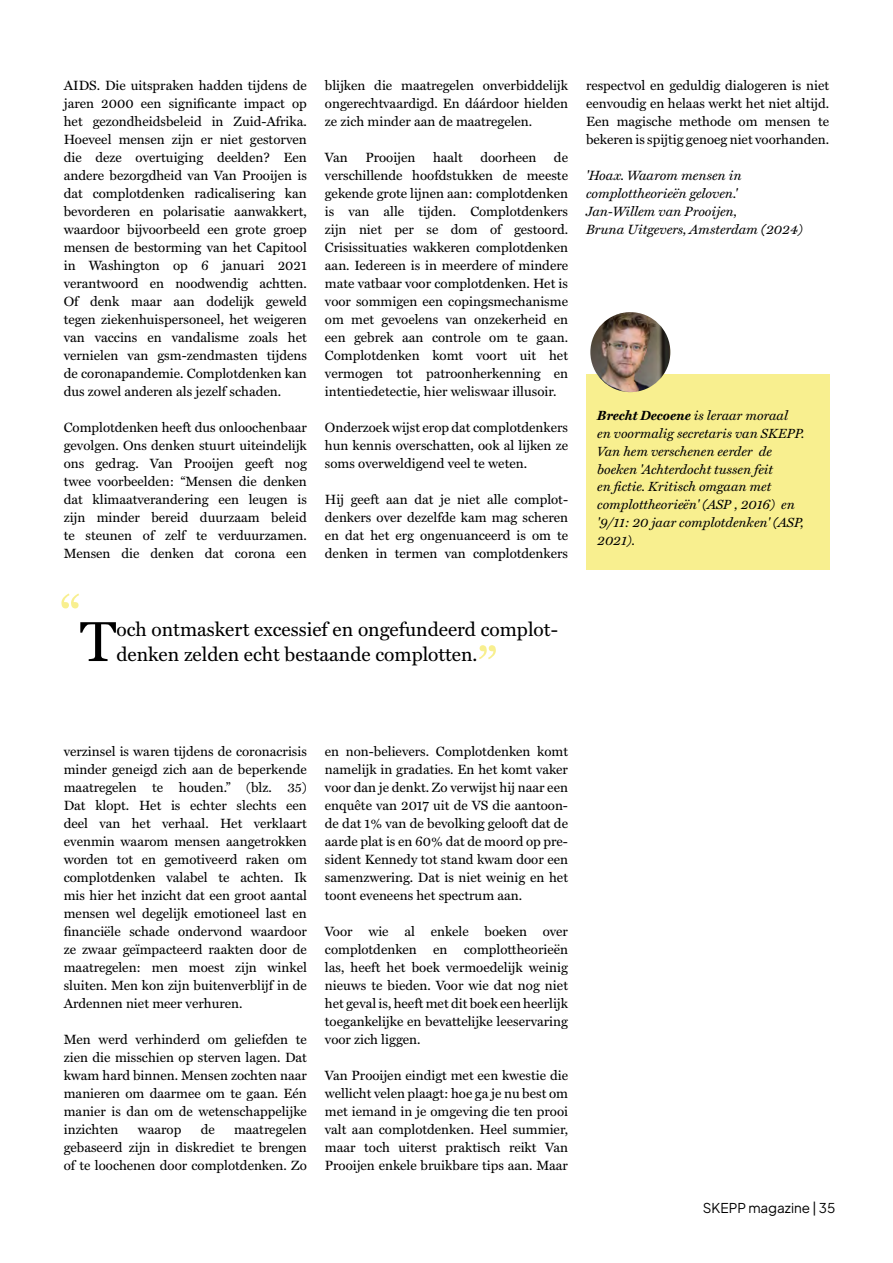
<style>
.page{position:relative;width:893px;height:1263px;background:#fff}
.page>*{position:absolute;margin:0;border:0;box-sizing:border-box;transform-origin:0 0}
.t1{font:56.85px "Miller Text";color:#f8ef8f}
.t2{font:54px "Miller Text";color:#f8ef8f}
.t3{font:19.5px/25.5px "Miller Text";color:#000}
.t4{font:13.5px/18px "Miller Text";color:#000;text-align:justify}
.t5{font:italic 13.5px/18px "Miller Text";color:#000}
.t6{font:13.5px "Plus Jakarta Sans";color:#000}
.t7{font:italic 13.35px/17.9px "Miller Text";color:#000}
.s1{color:#000}
.s2{font-weight:700}
</style>
<div class="page">
<div style="left:586px;top:374px;width:243px;height:196px;background:#f8ef8f"></div>
<img style="left:590px;top:312px;width:80px;height:80px;border-radius:40px">
<p class="t4" style="left:64px;top:75px;width:245px">AIDS. Die uitspraken hadden tijdens de jaren 2000 een significante impact op het gezondheidsbeleid in Zuid-Afrika.<br>Hoeveel mensen zijn er niet gestorven die deze overtuiging deelden? Een andere bezorgdheid van Van Prooijen is dat complotdenken radicalisering kan bevorderen en polarisatie aanwakkert, waardoor bijvoorbeeld een grote groep mensen de bestorming van het Capitool in Washington op 6 januari 2021 verantwoord en noodwendig achtten.<br>Of denk maar aan dodelijk geweld tegen ziekenhuispersoneel, het weigeren van vaccins en vandalisme zoals het vernielen van gsm-zendmasten tijdens de coronapandemie. Complotdenken kan dus zowel anderen als jezelf schaden.</p>
<p class="t4" style="left:64px;top:417px;width:245px">Complotdenken heeft dus onloochenbaar gevolgen. Ons denken stuurt uiteindelijk ons gedrag. Van Prooijen geeft nog twee voorbeelden: “Mensen die denken dat klimaatverandering een leugen is zijn minder bereid duurzaam beleid te steunen of zelf te verduurzamen.<br>Mensen die denken dat corona een</p>
<p class="t4" style="left:325px;top:75px;width:245px">blijken die maatregelen onverbiddelijk ongerechtvaardigd. En dáárdoor hielden ze zich minder aan de maatregelen.</p>
<p class="t4" style="left:325px;top:147px;width:24px">Van</p>
<p class="t4" style="left:365px;top:147px;width:52px">Prooijen</p>
<p class="t4" style="left:433px;top:147px;width:31px">haalt</p>
<p class="t4" style="left:480px;top:147px;width:57px">doorheen</p>
<p class="t4" style="left:325px;top:147px;width:245px;text-indent:229px">de verschillende hoofdstukken de meeste gekende grote lijnen aan: complotdenken is van alle tijden. Complotdenkers zijn niet per se dom of gestoord.<br>Crisissituaties wakkeren complotdenken aan. Iedereen is in meerdere of mindere mate vatbaar voor complotdenken. Het is voor sommigen een copingsmechanisme om met gevoelens van onzekerheid en een gebrek aan controle om te gaan.<br>Complotdenken komt voort uit het vermogen tot patroonherkenning en intentiedetectie, hier weliswaar illusoir.</p>
<p class="t4" style="left:325px;top:417px;width:245px">Onderzoek wijst erop dat complotdenkers hun kennis overschatten, ook al lijken ze soms overweldigend veel te weten.</p>
<p class="t4" style="left:325px;top:489px;width:245px">Hij geeft aan dat je niet alle complot&shy;denkers over dezelfde kam mag scheren en dat het erg ongenuanceerd is om te denken in termen van complotdenkers</p>
<h1 class="t1" style="left:60px;top:571px;width:58px">“<span class="s1">T</span></h1>
<h3 class="t3" style="left:116px;top:615px;width:443px">och ontmaskert excessief en ongefundeerd complot&shy;denken zelden echt bestaande complotten.</h3>
<h2 class="t2" style="left:477px;top:624px;width:21px">”</h2>
<p class="t4" style="left:586px;top:75px;width:245px">respectvol en geduldig dialogeren is niet eenvoudig en helaas werkt het niet altijd.<br>Een magische methode om mensen te bekeren is spijtig genoeg niet voorhanden.</p>
<p class="t5" style="left:586px;top:165px;width:218px">'Hoax. Waarom mensen in complottheorieën geloven.'<br>Jan-Willem van Prooijen,<br>Bruna Uitgevers, Amsterdam (2024)</p>
<p class="t7" style="left:597px;top:406px;width:209px"><span class="s2">Brecht Decoene</span> is leraar moraal en voormalig secretaris van SKEPP.<br>Van hem verschenen eerder de boeken 'Achterdocht tussen feit<br>en fictie. Kritisch omgaan met complottheorieën' (ASP , 2016) en '9/11: 20 jaar complotdenken' (ASP,<br>2021).</p>
<p class="t4" style="left:64px;top:741px;width:245px">verzinsel is waren tijdens de coronacrisis minder geneigd zich aan de beperkende maatregelen te houden.” (blz. 35)<br>Dat klopt. Het is echter slechts een deel van het verhaal. Het verklaart evenmin waarom mensen aangetrokken worden tot en gemotiveerd raken om complotdenken valabel te achten. Ik mis hier het inzicht dat een groot aantal mensen wel degelijk emotioneel last en financiële schade ondervond waardoor ze zwaar geïmpacteerd raakten door de maatregelen: men moest zijn winkel sluiten. Men kon zijn buitenverblijf in de Ardennen niet meer verhuren.</p>
<p class="t4" style="left:64px;top:1029px;width:245px">Men werd verhinderd om geliefden te zien die misschien op sterven lagen. Dat kwam hard binnen. Mensen zochten naar manieren om daarmee om te gaan. Eén manier is dan om de wetenschappelijke inzichten</p>
<p class="t4" style="left:64px;top:1119px;width:245px;text-indent:170px">maatregelen gebaseerd zijn in diskrediet te brengen of te loochenen door complotdenken. Zo</p>
<p class="t4" style="left:138px;top:1119px;width:45px">waarop</p>
<p class="t4" style="left:201px;top:1119px;width:16px">de</p>
<p class="t4" style="left:325px;top:741px;width:245px">en non-believers. Complotdenken komt namelijk in gradaties. En het komt vaker voor dan je denkt. Zo verwijst hij naar een enquête van 2017 uit de VS die aantoon&shy;de dat 1% van de bevolking gelooft dat de aarde plat is en 60% dat de moord op pre&shy;sident Kennedy tot stand kwam door een samenzwering. Dat is niet weinig en het toont eveneens het spectrum aan.</p>
<p class="t4" style="left:325px;top:921px;width:245px">Voor wie al enkele boeken over complotdenken en complottheorieën las, heeft het boek vermoedelijk weinig nieuws te bieden. Voor wie dat nog niet het geval is, heeft met dit boek een heerlijk toegankelijke en bevattelijke leeservaring voor zich liggen.</p>
<p class="t4" style="left:325px;top:1065px;width:245px">Van Prooijen eindigt met een kwestie die wellicht velen plaagt: hoe ga je nu best om met iemand in je omgeving die ten prooi valt aan complotdenken. Heel summier, maar toch uiterst praktisch reikt Van Prooijen enkele bruikbare tips aan. Maar</p>
<p class="t6" style="left:703px;top:1197px;width:134px">SKEPP magazine | 35</p>
</div>
